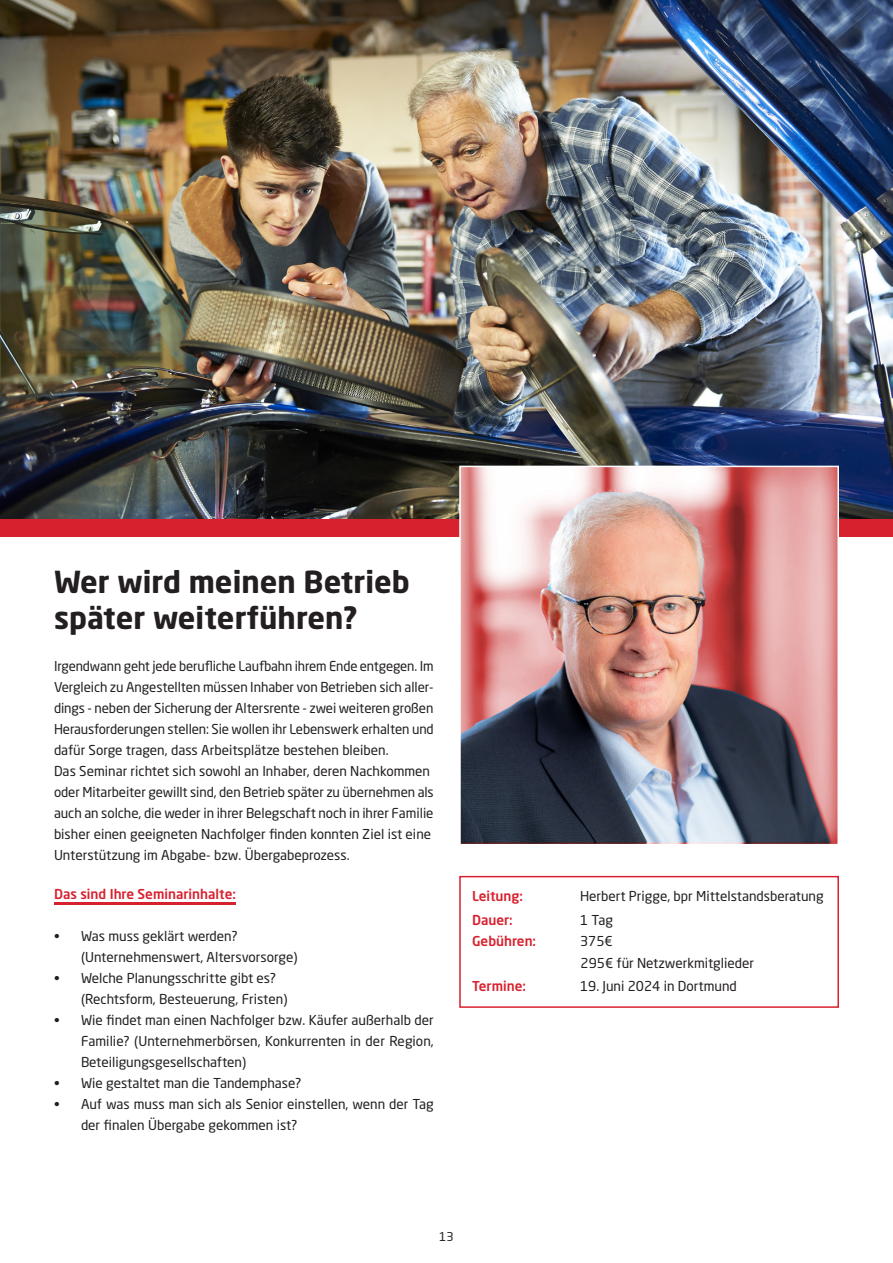
<style>
.page{position:relative;width:893px;height:1263px;background:#fff}
.page>*{position:absolute;margin:0;border:0;box-sizing:border-box;transform-origin:0 0}
.t1{font:700 30px/36px "Neo Sans Pro";color:#231f20}
.Absatzformat_1{font:13.5px/21px "Neo Sans Pro";color:#231f20}
.Absatzformat_1-2{font:500 13.5px "Neo Sans Pro";color:#d8212f}
.t2{font:12px "Neo Sans Pro";color:#231f20}
</style>
<div class="page">
<img style="left:0;top:0;width:893px;height:519px">
<div style="left:0;top:519px;width:893px;height:18px;background:#d8212f"></div>
<img style="left:462px;top:469px;width:374px;height:373px">
<div style="left:459px;top:466px;width:380px;height:379px;border:2px solid #fff"></div>
<div style="left:459px;top:876px;width:380px;height:132px;border:2px solid #d8212f"></div>
<hr style="left:54px;top:903px;width:182px;height:2px;background:#d8212f">
<p class="t1" style="left:54px;top:563px;width:357px">Wer wird meinen Betrieb später weiterführen?</p>
<p class="Absatzformat_1" style="left:54px;top:655px;width:381px">Irgendwann geht jede berufliche Laufbahn ihrem Ende entgegen. Im</p>
<p class="Absatzformat_1" style="left:54px;top:676px;width:381px;text-align:justify">Vergleich zu Angestellten müssen Inhaber von Betrieben sich aller&shy;dings - neben der Sicherung der Altersrente - zwei weiteren großen Herausforderungen stellen: Sie wollen ihr Lebenswerk erhalten und dafür Sorge tragen, dass Arbeitsplätze bestehen bleiben.</p>
<p class="Absatzformat_1" style="left:54px;top:760px;width:378px">Das Seminar richtet sich sowohl an Inhaber, deren Nachkommen</p>
<p class="Absatzformat_1" style="left:54px;top:781px;width:381px">oder Mitarbeiter gewillt sind, den Betrieb später zu übernehmen als</p>
<p class="Absatzformat_1" style="left:54px;top:802px;width:381px">auch an solche, die weder in ihrer Belegschaft noch in ihrer Familie</p>
<p class="Absatzformat_1" style="left:54px;top:823px;width:379px">bisher einen geeigneten Nachfolger finden konnten Ziel ist eine</p>
<p class="Absatzformat_1" style="left:54px;top:844px;width:297px">Unterstützung im Abgabe- bzw. Übergabeprozess.</p>
<p class="Absatzformat_1-2" style="left:54px;top:886px;width:183px">Das sind Ihre Seminarinhalte:</p>
<p class="Absatzformat_1" style="left:81px;top:925px;width:218px;text-indent:-27px">• Was muss geklärt werden? (Unternehmenswert, Altersvorsorge)</p>
<p class="Absatzformat_1" style="left:81px;top:967px;width:208px;text-indent:-27px">• Welche Planungsschritte gibt es? (Rechtsform, Besteuerung, Fristen)</p>
<p class="Absatzformat_1" style="left:81px;top:1009px;width:354px;text-align:justify;text-indent:-27px">• Wie findet man einen Nachfolger bzw. Käufer außerhalb der Familie? (Unternehmerbörsen, Konkurrenten in der Region, Beteiligungsgesellschaften)</p>
<p class="Absatzformat_1" style="left:54px;top:1072px;width:249px">• Wie gestaltet man die Tandemphase?</p>
<p class="Absatzformat_1" style="left:81px;top:1093px;width:354px;text-indent:-27px">• Auf was muss man sich als Senior einstellen, wenn der Tag der finalen Übergabe gekommen ist?</p>
<p class="Absatzformat_1-2" style="left:472px;top:887px;width:52px">Leitung:</p>
<p class="Absatzformat_1" style="left:580px;top:885px;width:245px">Herbert Prigge, bpr Mittelstandsberatung</p>
<p class="Absatzformat_1-2" style="left:472px;top:911px;width:42px">Dauer:</p>
<p class="Absatzformat_1" style="left:580px;top:909px;width:34px">1 Tag</p>
<p class="Absatzformat_1-2" style="left:472px;top:933px;width:66px">Gebühren:</p>
<p class="Absatzformat_1" style="left:580px;top:930px;width:34px">375€</p>
<p class="Absatzformat_1" style="left:580px;top:953px;width:175px">295€ für Netzwerkmitglieder</p>
<p class="Absatzformat_1-2" style="left:472px;top:977px;width:55px">Termine:</p>
<p class="Absatzformat_1" style="left:580px;top:975px;width:158px">19. Juni 2024 in Dortmund</p>
<p class="t2" style="left:439px;top:1229px;width:16px">13</p>
</div>
